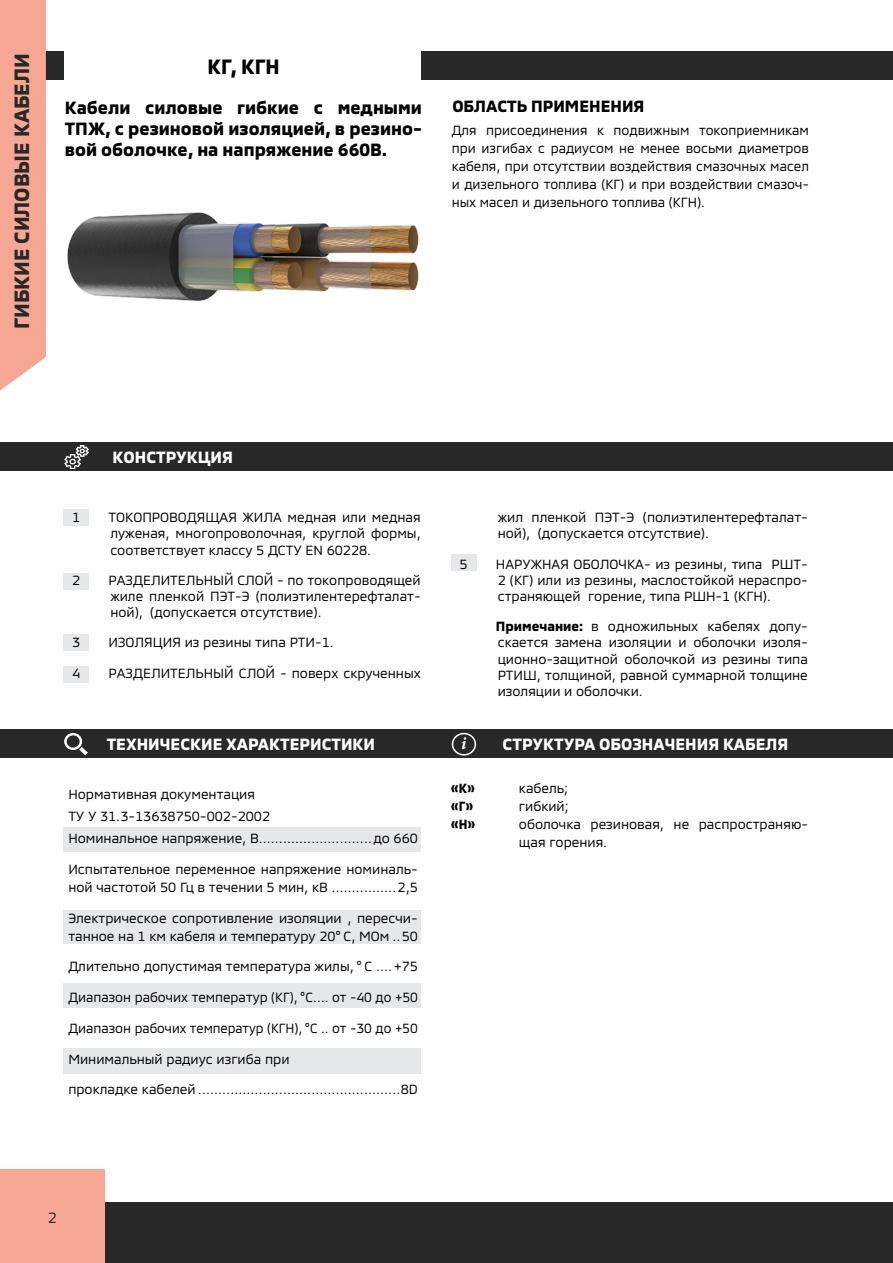
<style>
.page{position:relative;width:893px;height:1263px;background:#fff}
.page>*{position:absolute;margin:0;border:0;box-sizing:border-box;transform-origin:0 0}
.t1{font:700 21px "MMCOFFICE";color:#292829}
.t2{font:700 21px "MMCOFFICE";color:#000}
.t3{font:700 18px/21px "MMCOFFICE";color:#000;text-align:justify}
.t4{font:italic 700 18px "Minion Pro";color:#fff}
.t5{font:700 16.5px "MMCOFFICE";color:#fff}
.t6{font:700 16.5px "MMCOFFICE";color:#000}
.t7{font:15px "MMCOFFICE";color:#292829}
.t8{font:13.5px/16.2px "MMCOFFICE";color:#000;text-align:justify}
.t9{font:700 13.5px/18px "MMCOFFICE";color:#000;scale:.93 1}
.s1{font-weight:700}
</style>
<div class="page">
<div style="left:11px;top:1202px;width:882px;height:61px;background:#292829"></div>
<div style="left:0;top:1168px;width:105px;height:95px;background:#f5a793"></div>
<div style="left:0;top:51px;width:893px;height:29px;background:#292829"></div>
<div style="left:0;top:0;width:46px;height:391px;background:#f5a793"></div>
<div style="left:64px;top:826px;width:357px;height:25px;background:#e6e7e8"></div>
<div style="left:64px;top:910px;width:357px;height:33px;background:#e6e7e8"></div>
<div style="left:64px;top:1048px;width:357px;height:26px;background:#e6e7e8"></div>
<div style="left:64px;top:983px;width:357px;height:25px;background:#e6e7e8"></div>
<img style="left:67px;top:212px;width:352px;height:90px">
<div style="left:64px;top:509px;width:25px;height:16px;background:#e6e7e8"></div>
<div style="left:64px;top:634px;width:25px;height:17px;background:#e6e7e8"></div>
<div style="left:64px;top:667px;width:25px;height:16px;background:#e6e7e8"></div>
<div style="left:64px;top:573px;width:25px;height:16px;background:#e6e7e8"></div>
<div style="left:451px;top:555px;width:25px;height:16px;background:#e6e7e8"></div>
<div style="left:0;top:442px;width:893px;height:29px;background:#292829"></div>
<img style="left:65px;top:446px;width:24px;height:23px">
<div style="left:0;top:729px;width:893px;height:29px;background:#292829"></div>
<svg style="left:64px;top:733px;width:24px;height:22px"></svg>
<div style="left:452px;top:733px;width:24px;height:23px;border:2px solid #fff;border-radius:50%"></div>
<div style="left:65px;top:46px;width:356px;height:37px;background:#fff"></div>
<h1 class="t1" style="left:5px;top:329px;width:277px;rotate:-90deg">ГИБКИЕ СИЛОВЫЕ КАБЕЛИ</h1>
<h1 class="t2" style="left:208px;top:50px;width:74px">КГ, КГН</h1>
<h2 class="t3" style="left:65px;top:95px;width:359px">Кабели силовые гибкие с медными ТПЖ, с резиновой изоляцией, в резино&shy;вой оболочке, на напряжение 660В.</h2>
<p class="t6" style="left:452px;top:94px;width:194px">ОБЛАСТЬ ПРИМЕНЕНИЯ</p>
<p class="t8" style="left:452px;top:120px;width:359px;line-height:18px">Для присоединения к подвижным токоприемникам при изгибах с радиусом не менее восьми диаметров кабеля, при отсутствии воздействия смазочных масел и дизельного топлива (КГ) и при воздействии смазоч&shy;ных масел и дизельного топлива (КГН).</p>
<p class="t5" style="left:113px;top:444px;width:122px">КОНСТРУКЦИЯ</p>
<p class="t8" style="left:72px;top:508px;width:10px">1</p>
<p class="t8" style="left:109px;top:508px;width:314px">ТОКОПРОВОДЯЩАЯ ЖИЛА медная или медная луженая, многопроволочная, круглой формы, соответствует классу 5 ДСТУ EN 60228.</p>
<p class="t8" style="left:72px;top:570px;width:10px">2</p>
<p class="t8" style="left:109px;top:570px;width:314px">РАЗДЕЛИТЕЛЬНЫЙ СЛОЙ - по токопроводящей жиле пленкой ПЭТ-Э (полиэтилентерефталат&shy;ной), (допускается отсутствие).</p>
<p class="t8" style="left:72px;top:633px;width:10px">3</p>
<p class="t8" style="left:109px;top:633px;width:227px">ИЗОЛЯЦИЯ из резины типа РТИ-1.</p>
<p class="t8" style="left:72px;top:663px;width:10px">4</p>
<p class="t8" style="left:109px;top:663px;width:314px">РАЗДЕЛИТЕЛЬНЫЙ СЛОЙ - поверх скрученных</p>
<p class="t8" style="left:498px;top:508px;width:312px">жил пленкой ПЭТ-Э (полиэтилентерефталат&shy;ной), (допускается отсутствие).</p>
<p class="t8" style="left:459px;top:554px;width:10px">5</p>
<p class="t8" style="left:496px;top:554px;width:313px">НАРУЖНАЯ ОБОЛОЧКА- из резины, типа РШТ-2 (КГ) или из резины, маслостойкой нераспро&shy;страняющей горение, типа РШН-1 (КГН).</p>
<p class="t8" style="left:496px;top:617px;width:313px"><span class="s1">Примечание:</span> в одножильных кабелях допу&shy;скается замена изоляции и оболочки изоля&shy;ционно-защитной оболочкой из резины типа РТИШ, толщиной, равной суммарной толщине изоляции и оболочки.</p>
<p class="t5" style="left:107px;top:731px;width:270px">ТЕХНИЧЕСКИЕ ХАРАКТЕРИСТИКИ</p>
<h2 class="t4" style="left:461px;top:731px;width:7px">і</h2>
<p class="t5" style="left:503px;top:732px;width:287px">СТРУКТУРА ОБОЗНАЧЕНИЯ КАБЕЛЯ</p>
<p class="t8" style="left:68px;top:781px;width:351px;line-height:22.2px;text-align:left">Нормативная документация<br>ТУ У 31.3-13638750-002-2002<br>Номинальное напряжение, В............................до 660</p>
<p class="t8" style="left:68px;top:858px;width:351px;line-height:18px">Испытательное переменное напряжение номиналь&shy;ной частотой 50 Гц в течении 5 мин, кВ ................2,5</p>
<p class="t8" style="left:68px;top:907px;width:351px;line-height:18px">Электрическое сопротивление изоляции , пересчи&shy;танное на 1 км кабеля и температуру 20° С, МОм ..50</p>
<p class="t8" style="left:68px;top:957px;width:351px">Длительно допустимая температура жилы, ° С ....+75</p>
<p class="t8" style="left:68px;top:987px;width:351px">Диапазон рабочих температур (КГ), °С.... от -40 до +50</p>
<p class="t8" style="left:68px;top:1018px;width:351px">Диапазон рабочих температур (КГН), °С .. от -30 до +50</p>
<p class="t8" style="left:68px;top:1049px;width:223px">Минимальный радиус изгиба при</p>
<p class="t8" style="left:68px;top:1080px;width:351px">прокладке кабелей ..................................................8D</p>
<p class="t9" style="left:451px;top:778px;width:28px">«К» «Г» «Н»</p>
<p class="t8" style="left:519px;top:777px;width:291px;line-height:18px;text-align:left">кабель;<br>гибкий;<br>оболочка резиновая, не распространяю&shy;щая горения.</p>
<p class="t7" style="left:48px;top:1206px;width:11px">2</p>
</div>
